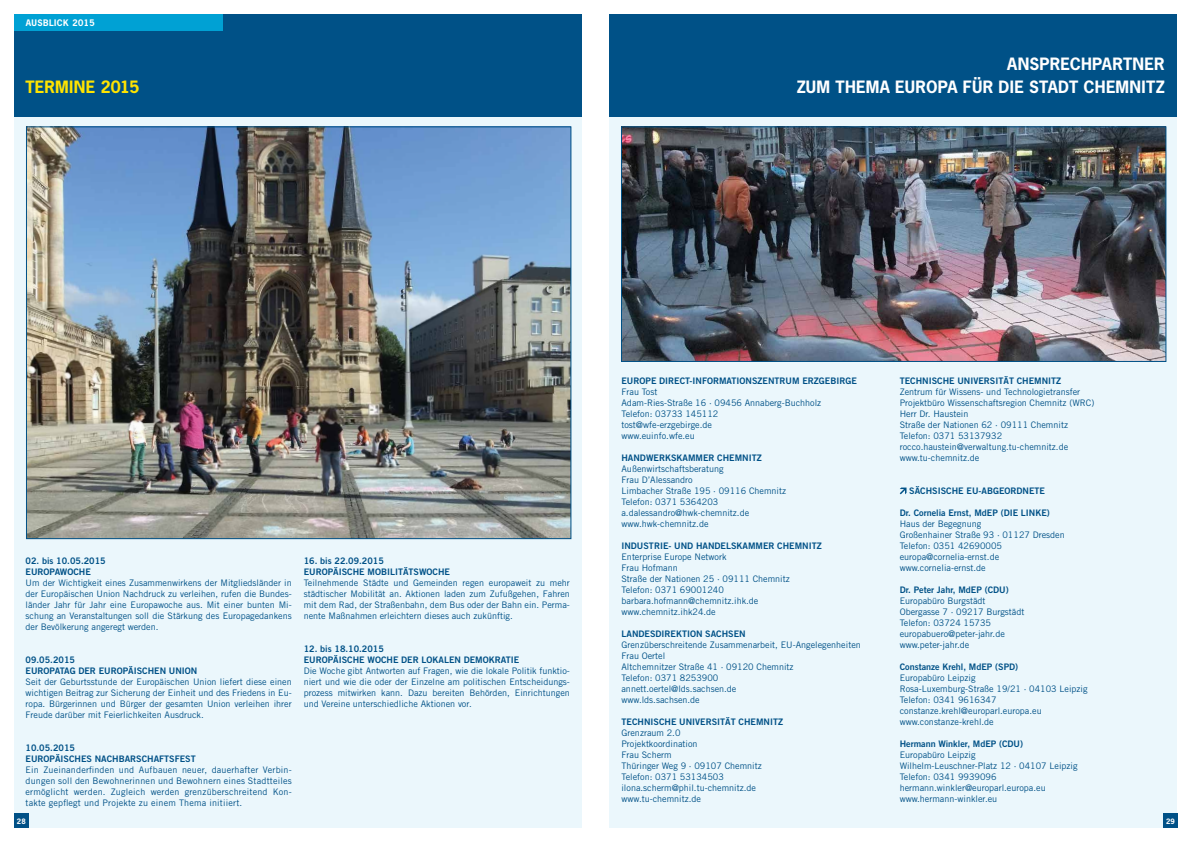
<style>
.page{position:relative;width:1191px;height:842px;background:#fff}
.page>*{position:absolute;margin:0;border:0;box-sizing:border-box;transform-origin:0 0}
.t1{font:700 16px/23px "News Gothic";letter-spacing:.015em;color:#fff;text-align:right}
.t2{font:700 16px "News Gothic";letter-spacing:.01em;color:#ffe400}
.t3{font:9px/11px "Trade Gothic";color:#005187}
.t4{font:9px/11px "Trade Gothic Bold Two";color:#005187}
.t5{font:700 8.5px "News Gothic";letter-spacing:.05em;color:#fff}
.t6{font:700 7px "News Gothic";color:#fff}
</style>
<div class="page">
<div style="left:14px;top:116px;width:567px;height:712px;background:#ebf7fc"></div>
<div style="left:609px;top:116px;width:567px;height:712px;background:#ebf7fc"></div>
<div style="left:14px;top:14px;width:567px;height:102px;background:#005187"></div>
<div style="left:1163px;top:814px;width:14px;height:14px;background:#005187"></div>
<div style="left:14px;top:814px;width:14px;height:14px;background:#005187"></div>
<div style="left:14px;top:14px;width:209px;height:17px;background:#00a1d4"></div>
<div style="left:609px;top:14px;width:567px;height:102px;background:#005187"></div>
<img style="left:28px;top:129px;width:541px;height:408px">
<img style="left:623px;top:129px;width:541px;height:231px">
<div style="left:621px;top:127px;width:545px;height:235px;border:1px solid #005187"></div>
<svg style="left:899px;top:487px;width:7px;height:7px"></svg>
<p class="t5" style="left:26px;top:17px;width:71px">AUSBLICK 2015</p>
<h1 class="t2" style="left:26px;top:76px;width:115px">TERMINE 2015</h1>
<h1 class="t1" style="left:796px;top:52px;width:369px">ANSPRECHPARTNER<br>ZUM THEMA EUROPA FÜR DIE STADT CHEMNITZ</h1>
<p class="t4" style="left:26px;top:555px;width:82px">02. bis 10.05.2015<br>EUROPAWOCHE</p>
<p class="t3" style="left:26px;top:577px;width:268px;text-align:justify">Um der Wichtigkeit eines Zusammenwirkens der Mitgliedsländer in der Europäischen Union Nachdruck zu verleihen, rufen die Bundes&shy;länder Jahr für Jahr eine Europawoche aus. Mit einer bunten Mi&shy;schung an Veranstaltungen soll die Stärkung des Europagedankens der Bevölkerung angeregt werden.</p>
<p class="t4" style="left:26px;top:654px;width:173px">09.05.2015<br>EUROPATAG DER EUROPÄISCHEN UNION</p>
<p class="t3" style="left:26px;top:676px;width:268px;text-align:justify">Seit der Geburtsstunde der Europäischen Union liefert diese einen wichtigen Beitrag zur Sicherung der Einheit und des Friedens in Eu&shy;ropa. Bürgerinnen und Bürger der gesamten Union verleihen ihrer Freude darüber mit Feierlichkeiten Ausdruck.</p>
<p class="t4" style="left:26px;top:742px;width:172px">10.05.2015<br>EUROPÄISCHES NACHBARSCHAFTSFEST</p>
<p class="t3" style="left:26px;top:764px;width:268px;text-align:justify">Ein Zueinanderfinden und Aufbauen neuer, dauerhafter Verbin&shy;dungen soll den Bewohnerinnen und Bewohnern eines Stadtteiles ermöglicht werden. Zugleich werden grenzüberschreitend Kon&shy;takte gepflegt und Projekte zu einem Thema initiiert.</p>
<p class="t4" style="left:304px;top:555px;width:148px">16. bis 22.09.2015<br>EUROPÄISCHE MOBILITÄTSWOCHE</p>
<p class="t3" style="left:304px;top:577px;width:268px;text-align:justify">Teilnehmende Städte und Gemeinden regen europaweit zu mehr städtischer Mobilität an. Aktionen laden zum Zufußgehen, Fahren mit dem Rad, der Straßenbahn, dem Bus oder der Bahn ein. Perma&shy;nente Maßnahmen erleichtern dieses auch zukünftig.</p>
<p class="t4" style="left:304px;top:643px;width:217px">12. bis 18.10.2015<br>EUROPÄISCHE WOCHE DER LOKALEN DEMOKRATIE</p>
<p class="t3" style="left:304px;top:665px;width:268px;text-align:justify">Die Woche gibt Antworten auf Fragen, wie die lokale Politik funktio&shy;niert und wie die oder der Einzelne am politischen Entscheidungs&shy;prozess mitwirken kann. Dazu bereiten Behörden, Einrichtungen und Vereine unterschiedliche Aktionen vor.</p>
<p class="t4" style="left:621px;top:375px;width:237px">EUROPE DIRECT-INFORMATIONSZENTRUM ERZGEBIRGE</p>
<p class="t3" style="left:621px;top:386px;width:201px">Frau Tost<br>Adam-Ries-Straße 16 · 09456 Annaberg-Buchholz<br>Telefon: 03733 145112<br>tost@wfe-erzgebirge.de<br>www.euinfo.wfe.eu</p>
<p class="t4" style="left:621px;top:452px;width:142px">HANDWERKSKAMMER CHEMNITZ</p>
<p class="t3" style="left:621px;top:463px;width:166px">Außenwirtschaftsberatung<br>Frau D’Alessandro<br>Limbacher Straße 195 · 09116 Chemnitz<br>Telefon: 0371 5364203 a.dalessandro@hwk-chemnitz.de www.hwk-chemnitz.de</p>
<p class="t4" style="left:621px;top:540px;width:202px">INDUSTRIE- UND HANDELSKAMMER CHEMNITZ</p>
<p class="t3" style="left:621px;top:551px;width:170px">Enterprise Europe Network<br>Frau Hofmann<br>Straße der Nationen 25 · 09111 Chemnitz<br>Telefon: 0371 69001240 barbara.hofmann@chemnitz.ihk.de www.chemnitz.ihk24.de</p>
<p class="t4" style="left:621px;top:628px;width:126px">LANDESDIREKTION SACHSEN</p>
<p class="t3" style="left:621px;top:639px;width:241px">Grenzüberschreitende Zusammenarbeit, EU-Angelegenheiten<br>Frau Oertel<br>Altchemnitzer Straße 41 · 09120 Chemnitz<br>Telefon: 0371 8253900<br>annett.oertel@lds.sachsen.de<br>www.lds.sachsen.de</p>
<p class="t4" style="left:621px;top:716px;width:163px">TECHNISCHE UNIVERSITÄT CHEMNITZ</p>
<p class="t3" style="left:621px;top:727px;width:142px">Grenzraum 2.0<br>Projektkoordination<br>Frau Scherm<br>Thüringer Weg 9 · 09107 Chemnitz<br>Telefon: 0371 53134503 ilona.scherm@phil.tu-chemnitz.de www.tu-chemnitz.de</p>
<p class="t4" style="left:899px;top:375px;width:163px">TECHNISCHE UNIVERSITÄT CHEMNITZ</p>
<p class="t3" style="left:899px;top:386px;width:196px">Zentrum für Wissens- und Technologietransfer Projektbüro Wissenschaftsregion Chemnitz (WRC)<br>Herr Dr. Haustein<br>Straße der Nationen 62 · 09111 Chemnitz Telefon: 0371 53137932 rocco.haustein@verwaltung.tu-chemnitz.de www.tu-chemnitz.de</p>
<p class="t4" style="left:909px;top:485px;width:137px">SÄCHSISCHE EU-ABGEORDNETE</p>
<p class="t4" style="left:899px;top:507px;width:152px">Dr. Cornelia Ernst, MdEP (DIE LINKE)</p>
<p class="t3" style="left:899px;top:518px;width:166px">Haus der Begegnung<br>Großenhainer Straße 93 · 01127 Dresden<br>Telefon: 0351 42690005 europa@cornelia-ernst.de www.cornelia-ernst.de</p>
<p class="t4" style="left:899px;top:584px;width:110px">Dr. Peter Jahr, MdEP (CDU)</p>
<p class="t3" style="left:899px;top:595px;width:126px">Europabüro Burgstädt<br>Obergasse 7 · 09217 Burgstädt<br>Telefon: 03724 15735 europabuero@peter-jahr.de www.peter-jahr.de</p>
<p class="t4" style="left:899px;top:661px;width:120px">Constanze Krehl, MdEP (SPD)</p>
<p class="t3" style="left:899px;top:672px;width:189px">Europabüro Leipzig<br>Rosa-Luxemburg-Straße 19/21 · 04103 Leipzig<br>Telefon: 0341 9616347 constanze.krehl@europarl.europa.eu www.constanze-krehl.de</p>
<p class="t4" style="left:899px;top:738px;width:125px">Hermann Winkler, MdEP (CDU)</p>
<p class="t3" style="left:899px;top:749px;width:179px">Europabüro Leipzig<br>Wilhelm-Leuschner-Platz 12 · 04107 Leipzig<br>Telefon: 0341 9939096 hermann.winkler@europarl.europa.eu www.hermann-winkler.eu</p>
<p class="t6" style="left:17px;top:816px;width:10px">28</p>
<p class="t6" style="left:1166px;top:816px;width:10px">29</p>
</div>
